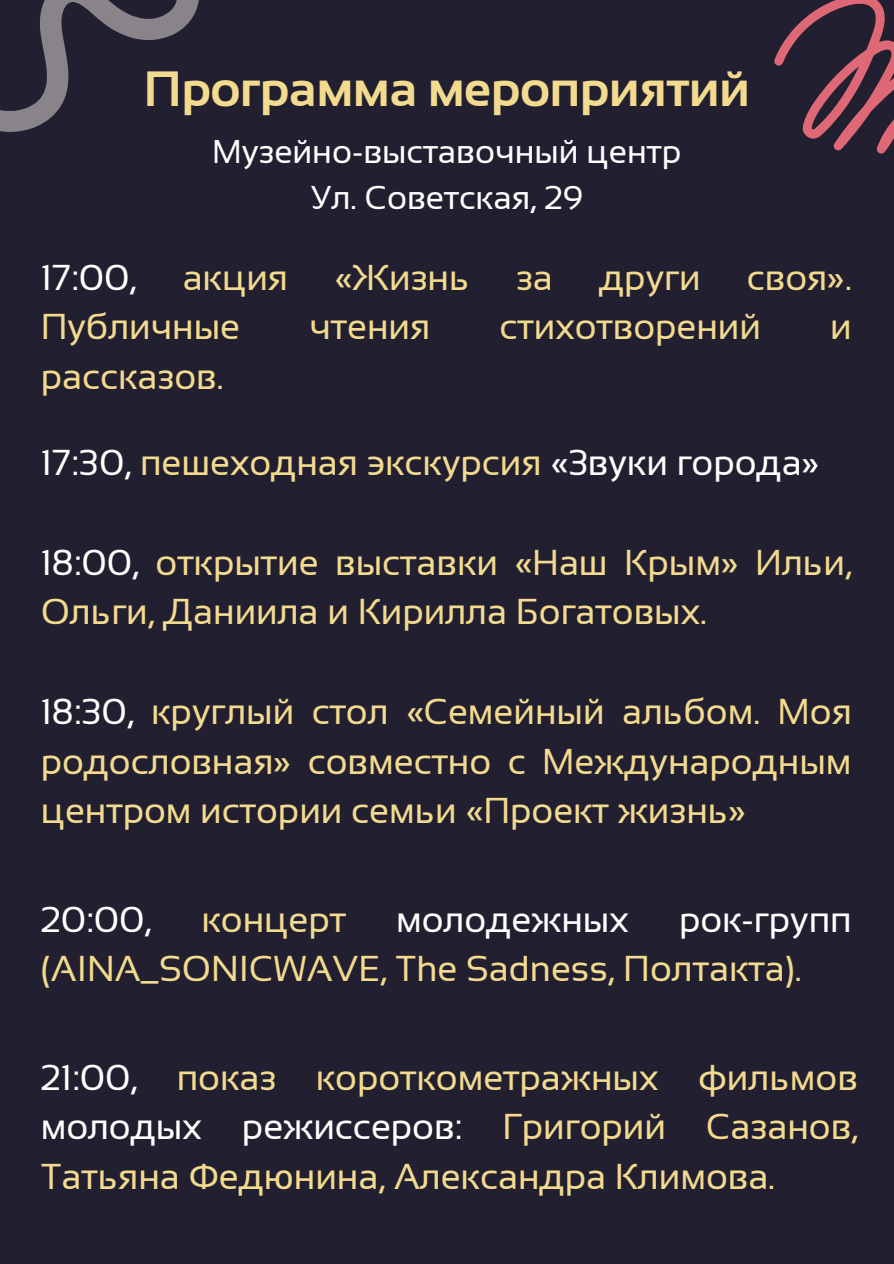
<style>
.page{position:relative;width:894px;height:1264px;background:#fff}
.page>*{position:absolute;margin:0;border:0;box-sizing:border-box;transform-origin:0 0}
.t1{font:700 49.5px "Sansation";color:#f2da8e}
.t2{font:36px/49.5px "Sansation";color:#f2da8e}
.t3{font:36px "Sansation";color:#fff}
.t4{font:33px "Sansation";color:#fff}
.s1{color:#f2da8e}
.s2{color:#fff}
</style>
<div class="page">
<div style="left:0;top:0;width:893px;height:1263px;background:#221f31"></div>
<svg style="left:774px;top:0;width:119px;height:154px"></svg>
<svg style="left:0;top:0;width:199px;height:132px"></svg>
<p class="t1" style="left:144px;top:61px;width:607px">Программа мероприятий</p>
<h1 class="t4" style="left:212px;top:133px;width:470px">Музейно-выставочный центр</h1>
<p class="t4" style="left:310px;top:179px;width:274px">Ул. Советская, 29</p>
<p class="t3" style="left:41px;top:257px;width:97px">17:00,</p>
<p class="t2" style="left:183px;top:253px;width:107px">акция</p>
<p class="t2" style="left:334px;top:253px;width:137px">«Жизнь</p>
<p class="t2" style="left:516px;top:253px;width:38px">за</p>
<p class="t2" style="left:599px;top:253px;width:103px">други</p>
<p class="t2" style="left:746px;top:253px;width:106px">своя».</p>
<p class="t2" style="left:41px;top:302px;width:201px">Публичные</p>
<p class="t2" style="left:309px;top:302px;width:122px">чтения</p>
<p class="t2" style="left:499px;top:302px;width:263px">стихотворений</p>
<p class="t2" style="left:830px;top:302px;width:23px">и</p>
<p class="t2" style="left:41px;top:352px;width:184px">рассказов.</p>
<p class="t3" style="left:41px;top:442px;width:780px">17:30, <span class="s1">пешеходная экскурсия</span> «Звуки города»</p>
<p class="t2" style="left:41px;top:537px;width:812px"><span class="s2">18:00,</span> открытие выставки «Наш Крым» Ильи,<br>Ольги, Даниила и Кирилла Богатовых.</p>
<p class="t2" style="left:41px;top:687px;width:812px;text-align:justify"><span class="s2">18:30,</span> круглый стол «Семейный альбом. Моя родословная» совместно с Международным центром истории семьи «Проект жизнь»</p>
<p class="t3" style="left:41px;top:899px;width:112px">20:00,</p>
<p class="t2" style="left:201px;top:894px;width:146px">концерт</p>
<p class="t3" style="left:396px;top:899px;width:234px">молодежных</p>
<p class="t2" style="left:41px;top:894px;width:812px;text-indent:638px"><span class="s2">рок-групп </span>(AINA_SONICWAVE, The Sadness, Полтакта).</p>
<p class="t2" style="left:41px;top:1052px;width:818px;text-align:justify"><span class="s2">21:00,</span> показ короткометражных фильмов <span class="s2">молодых режиссеров:</span> Григорий Сазанов, Татьяна Федюнина, Александра Климова.</p>
</div>
